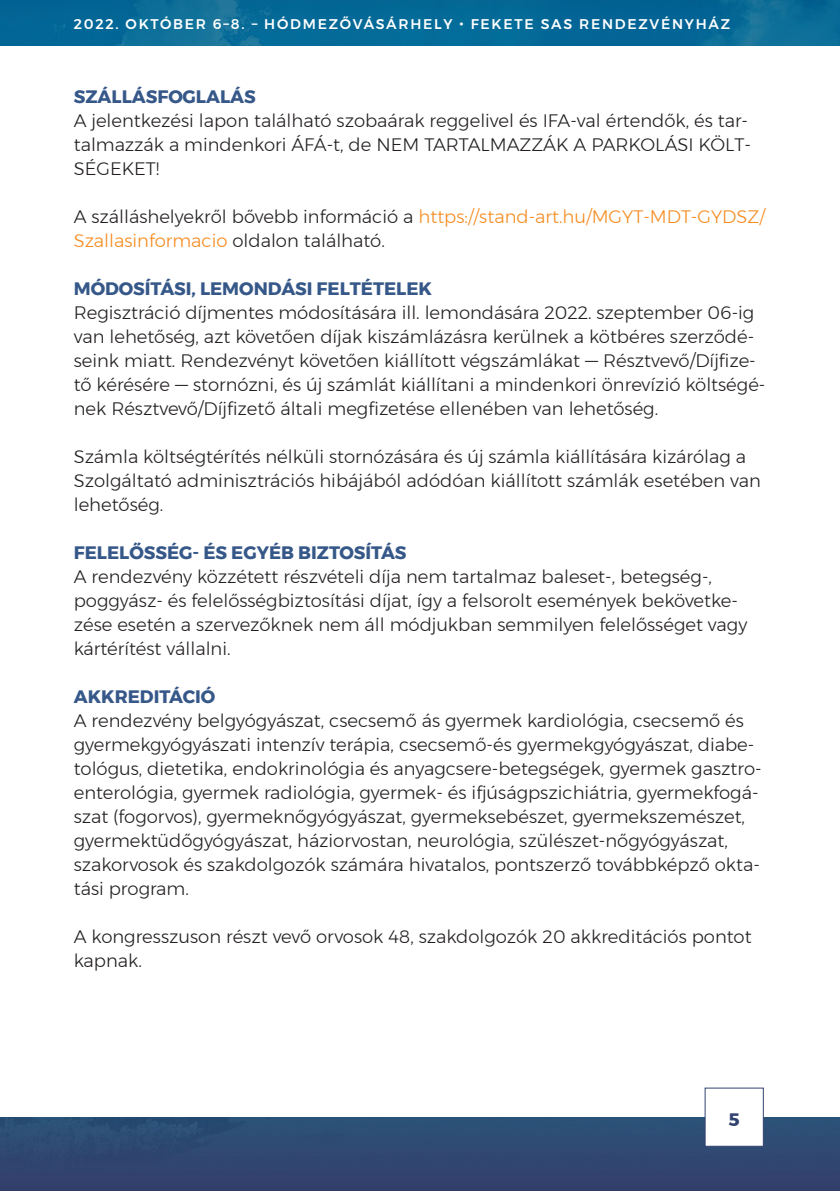
<style>
.page{position:relative;width:840px;height:1191px;background:#fff}
.page>*{position:absolute;margin:0;border:0;box-sizing:border-box;transform-origin:0 0}
.t1{font:300 18px/24px "Montserrat";color:#231f20}
.t2{font:300 18px/24px "Montserrat";color:#f68b1f}
.Subtitles{font:700 18px "Montserrat";color:#365889}
.t3{font:700 18px "Montserrat";color:#32436f}
.t4{font:500 14px "Montserrat";letter-spacing:.125em;color:#fff}
.s1{color:#231f20}
</style>
<div class="page">
<img style="left:0;top:0;width:839px;height:45px">
<img style="left:0;top:1117px;width:839px;height:74px">
<div style="left:704px;top:1087px;width:59px;height:59px;background:#fff"></div>
<p class="t4" style="left:74px;top:13px;width:657px">2022. OKTÓBER 6–8. – HÓDMEZŐVÁSÁRHELY • FEKETE SAS RENDEZVÉNYHÁZ</p>
<p class="Subtitles" style="left:74px;top:82px;width:183px">SZÁLLÁSFOGLALÁS</p>
<p class="t1" style="left:74px;top:108px;width:678px">A jelentkezési lapon található szobaárak reggelivel és IFA-val értendők, és tar&shy;talmazzák a mindenkori ÁFÁ-t, de NEM TARTALMAZZÁK A PARKOLÁSI KÖLT-<br>SÉGEKET!</p>
<p class="t2" style="left:74px;top:204px;width:692px"><span class="s1">A szálláshelyekről bővebb információ a</span> https://stand-art.hu/MGYT-MDT-GYDSZ/<br>Szallasinformacio <span class="s1">oldalon található.</span></p>
<p class="Subtitles" style="left:74px;top:274px;width:359px">MÓDOSÍTÁSI, LEMONDÁSI FELTÉTELEK</p>
<p class="t1" style="left:74px;top:300px;width:692px">Regisztráció díjmentes módosítására ill. lemondására 2022. szeptember 06-ig van lehetőség, azt követően díjak kiszámlázásra kerülnek a kötbéres szerződé&shy;seink miatt. Rendezvényt követően kiállított végszámlákat — Résztvevő/Díjfize&shy;tő kérésére — stornózni, és új számlát kiállítani a mindenkori önrevízió költségé&shy;nek Résztvevő/Díjfizető általi megfizetése ellenében van lehetőség.</p>
<p class="t1" style="left:74px;top:444px;width:688px">Számla költségtérítés nélküli stornózására és új számla kiállítására kizárólag a<br>Szolgáltató adminisztrációs hibájából adódóan kiállított számlák esetében van lehetőség.</p>
<p class="Subtitles" style="left:74px;top:538px;width:334px">FELELŐSSÉG- ÉS EGYÉB BIZTOSÍTÁS</p>
<p class="t1" style="left:74px;top:564px;width:674px">A rendezvény közzétett részvételi díja nem tartalmaz baleset-, betegség-, poggyász- és felelősségbiztosítási díjat, így a felsorolt események bekövetke&shy;zése esetén a szervezőknek nem áll módjukban semmilyen felelősséget vagy kártérítést vállalni.</p>
<p class="Subtitles" style="left:74px;top:682px;width:143px">AKKREDITÁCIÓ</p>
<p class="t1" style="left:74px;top:708px;width:689px">A rendezvény belgyógyászat, csecsemő ás gyermek kardiológia, csecsemő és gyermekgyógyászati intenzív terápia, csecsemő-és gyermekgyógyászat, diabe&shy;tológus, dietetika, endokrinológia és anyagcsere-betegségek, gyermek gasztro&shy;enterológia, gyermek radiológia, gyermek- és ifjúságpszichiátria, gyermekfogá&shy;szat (fogorvos), gyermeknőgyógyászat, gyermeksebészet, gyermekszemészet, gyermektüdőgyógyászat, háziorvostan, neurológia, szülészet-nőgyógyászat, szakorvosok és szakdolgozók számára hivatalos, pontszerző továbbképző okta&shy;tási program.</p>
<p class="t1" style="left:74px;top:924px;width:679px">A kongresszuson részt vevő orvosok 48, szakdolgozók 20 akkreditációs pontot kapnak.</p>
<p class="t3" style="left:728px;top:1105px;width:13px">5</p>
</div>
